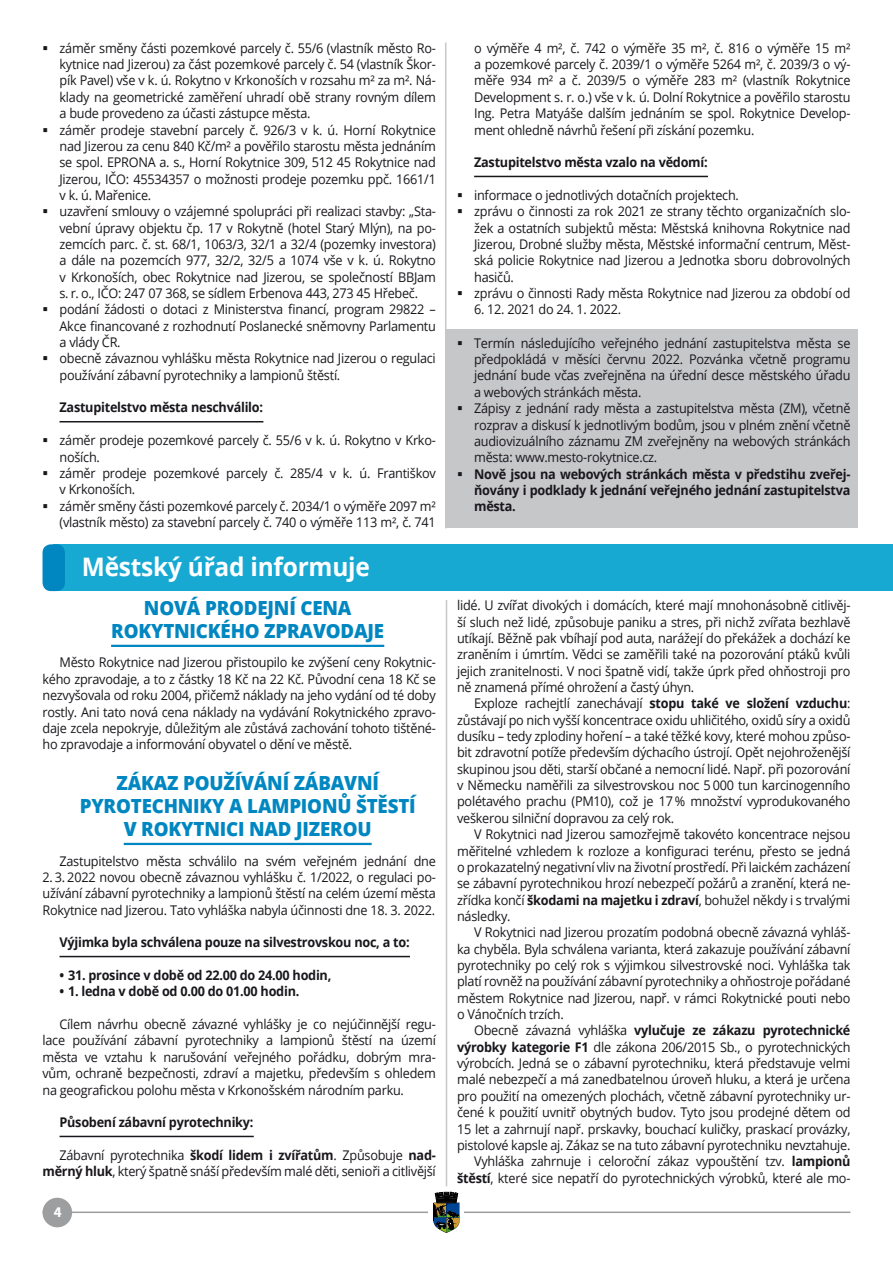
<style>
.page{position:relative;width:893px;height:1263px;background:#fff}
.page>*{position:absolute;margin:0;border:0;box-sizing:border-box;transform-origin:0 0}
.Nadpis_H1{font:700 25.5px "Open Sans";letter-spacing:-.01em;color:#fff;scale:.96 1}
.Nadpis_H2{font:800 19.5px/23.4px "Open Sans";letter-spacing:-.01em;color:#0087c1;text-align:center;scale:.96 1}
.t1{font:700 15px "Source Sans Pro";color:#fff}
.AAA_Body_Text{font:13.35px/16.4px "Open Sans";letter-spacing:-.02em;color:#1a171c;text-align:justify;scale:.95 1}
.Nadpis_H8{font:700 13.35px/16.4px "Open Sans";letter-spacing:-.02em;color:#1a171c;text-align:justify;scale:.95 1}
.s1{font-weight:700}
</style>
<div class="page">
<hr style="left:43px;top:1211px;width:807px;height:2px;background:#9d9ea0">
<div style="left:429px;top:1192px;width:35px;height:42px;background:#fff"></div>
<svg style="left:433px;top:1192px;width:27px;height:41px"></svg>
<div style="left:43px;top:1198px;width:29px;height:29px;background:#9d9ea0;border-radius:50%"></div>
<div style="left:446px;top:330px;width:412px;height:198px;background:#c6c7c9"></div>
<div style="left:54px;top:544px;width:839px;height:47px;background:#18a9d3"></div>
<div style="left:43px;top:544px;width:22px;height:47px;background:#0087c1;border-radius:9px"></div>
<hr style="left:111px;top:645px;width:273px;height:2px;background:#0087c1">
<hr style="left:124px;top:843px;width:248px;height:2px;background:#0087c1">
<hr style="left:60px;top:956px;width:350px;height:1px;background:#1a171c">
<hr style="left:60px;top:1136px;width:194px;height:1px;background:#1a171c">
<hr style="left:60px;top:421px;width:203px;height:1px;background:#1a171c">
<hr style="left:474px;top:176px;width:234px;height:1px;background:#1a171c">
<hr style="left:445px;top:43px;width:1px;height:485px;background:#c6c7c9">
<hr style="left:446px;top:600px;width:1px;height:586px;background:#c6c7c9">
<p class="AAA_Body_Text" style="left:60px;top:39px;width:398px">záměr směny části pozemkové parcely č. 55/6 (vlastník město Ro&shy;kytnice nad Jizerou) za část pozemkové parcely č. 54 (vlastník Škor&shy;pík Pavel) vše v k. ú. Rokytno v Krkonoších v rozsahu m² za m². Ná&shy;klady na geometrické zaměření uhradí obě strany rovným dílem a bude provedeno za účasti zástupce města.</p>
<p class="AAA_Body_Text" style="left:60px;top:121px;width:398px">záměr prodeje stavební parcely č. 926/3 v k. ú. Horní Rokytnice nad Jizerou za cenu 840 Kč/m² a pověřilo starostu města jednáním se spol. EPRONA a. s., Horní Rokytnice 309, 512 45 Rokytnice nad Jizerou, IČO: 45534357 o možnosti prodeje pozemku ppč. 1661/1 v k. ú. Mařenice.</p>
<p class="AAA_Body_Text" style="left:60px;top:203px;width:398px">uzavření smlouvy o vzájemné spolupráci při realizaci stavby: „Sta&shy;vební úpravy objektu čp. 17 v Rokytně (hotel Starý Mlýn), na po&shy;zemcích parc. č. st. 68/1, 1063/3, 32/1 a 32/4 (pozemky investora) a dále na pozemcích 977, 32/2, 32/5 a 1074 vše v k. ú. Rokytno v Krkonoších, obec Rokytnice nad Jizerou, se společností BBJam s. r. o., IČO: 247 07 368, se sídlem Erbenova 443, 273 45 Hřebeč.</p>
<p class="AAA_Body_Text" style="left:60px;top:301px;width:398px">podání žádosti o dotaci z Ministerstva financí, program 29822 – Akce financované z rozhodnutí Poslanecké sněmovny Parlamentu a vlády ČR.</p>
<p class="AAA_Body_Text" style="left:60px;top:350px;width:398px">obecně závaznou vyhlášku města Rokytnice nad Jizerou o regulaci používání zábavní pyrotechniky a lampionů štěstí.</p>
<p class="Nadpis_H8" style="left:60px;top:399px;width:216px">Zastupitelstvo města neschválilo:</p>
<p class="AAA_Body_Text" style="left:60px;top:432px;width:398px">záměr prodeje pozemkové parcely č. 55/6 v k. ú. Rokytno v Krko&shy;noších.</p>
<p class="AAA_Body_Text" style="left:60px;top:464px;width:398px">záměr prodeje pozemkové parcely č. 285/4 v k. ú. Františkov v Krkonoších.</p>
<p class="AAA_Body_Text" style="left:60px;top:497px;width:398px">záměr směny části pozemkové parcely č. 2034/1 o výměře 2097 m² (vlastník město) za stavební parcely č. 740 o výměře 113 m², č. 741</p>
<p class="Nadpis_H1" style="left:82px;top:548px;width:302px">Městský úřad informuje</p>
<p class="Nadpis_H2" style="left:111px;top:595px;width:286px">NOVÁ PRODEJNÍ CENA<br>ROKYTNICKÉHO ZPRAVODAJE</p>
<p class="AAA_Body_Text" style="left:43px;top:654px;width:416px;text-indent:17px">Město Rokytnice nad Jizerou přistoupilo ke zvýšení ceny Rokytnic&shy;kého zpravodaje, a to z částky 18 Kč na 22 Kč. Původní cena 18 Kč se nezvyšovala od roku 2004, přičemž náklady na jeho vydání od té doby rostly. Ani tato nová cena náklady na vydávání Rokytnického zpravo&shy;daje zcela nepokryje, důležitým ale zůstává zachování tohoto tištěné&shy;ho zpravodaje a informování obyvatel o dění ve městě.</p>
<p class="Nadpis_H2" style="left:80px;top:770px;width:352px">ZÁKAZ POUŽÍVÁNÍ ZÁBAVNÍ<br>PYROTECHNIKY A LAMPIONŮ ŠTĚSTÍ<br>V ROKYTNICI NAD JIZEROU</p>
<p class="AAA_Body_Text" style="left:60px;top:852px;width:398px">Zastupitelstvo města schválilo na svém veřejném jednání dne</p>
<p class="AAA_Body_Text" style="left:43px;top:868px;width:416px">2. 3. 2022 novou obecně závaznou vyhlášku č. 1/2022, o regulaci po&shy;užívání zábavní pyrotechniky a lampionů štěstí na celém území města Rokytnice nad Jizerou. Tato vyhláška nabyla účinnosti dne 18. 3. 2022.</p>
<p class="Nadpis_H8" style="left:60px;top:934px;width:370px">Výjimka byla schválena pouze na silvestrovskou noc, a to:</p>
<p class="Nadpis_H8" style="left:60px;top:967px;width:288px">• 31. prosince v době od 22.00 do 24.00 hodin,</p>
<p class="Nadpis_H8" style="left:60px;top:983px;width:254px">• 1. ledna v době od 0.00 do 01.00 hodin.</p>
<p class="AAA_Body_Text" style="left:43px;top:1016px;width:416px;text-indent:17px">Cílem návrhu obecně závazné vyhlášky je co nejúčinnější regu&shy;lace používání zábavní pyrotechniky a lampionů štěstí na území města ve vztahu k narušování veřejného pořádku, dobrým mra&shy;vům, ochraně bezpečnosti, zdraví a majetku, především s ohledem na geografickou polohu města v Krkonošském národním parku.</p>
<p class="Nadpis_H8" style="left:60px;top:1114px;width:206px">Působení zábavní pyrotechniky:</p>
<p class="AAA_Body_Text" style="left:43px;top:1146px;width:416px;text-align:right">Zábavní pyrotechnika <span class="s1">škodí lidem i zvířatům</span>. Způsobuje <span class="s1">nad&shy;měrný hluk</span>, který špatně snáší především malé děti, senioři a citlivější</p>
<p class="t1" style="left:54px;top:1201px;width:9px">4</p>
<p class="AAA_Body_Text" style="left:474px;top:39px;width:398px">o výměře 4 m², č. 742 o výměře 35 m², č. 816 o výměře 15 m² a pozemkové parcely č. 2039/1 o výměře 5264 m², č. 2039/3 o vý&shy;měře 934 m² a č. 2039/5 o výměře 283 m² (vlastník Rokytnice Development s. r. o.) vše v k. ú. Dolní Rokytnice a pověřilo starostu Ing. Petra Matyáše dalším jednáním se spol. Rokytnice Develop&shy;ment ohledně návrhů řešení při získání pozemku.</p>
<p class="Nadpis_H8" style="left:474px;top:154px;width:247px">Zastupitelstvo města vzalo na vědomí:</p>
<p class="AAA_Body_Text" style="left:474px;top:187px;width:280px">informace o jednotlivých dotačních projektech.</p>
<p class="AAA_Body_Text" style="left:474px;top:203px;width:398px">zprávu o činnosti za rok 2021 ze strany těchto organizačních slo&shy;žek a ostatních subjektů města: Městská knihovna Rokytnice nad Jizerou, Drobné služby města, Městské informační centrum, Měst&shy;ská policie Rokytnice nad Jizerou a Jednotka sboru dobrovolných hasičů.</p>
<p class="AAA_Body_Text" style="left:474px;top:285px;width:398px">zprávu o činnosti Rady města Rokytnice nad Jizerou za období od</p>
<p class="AAA_Body_Text" style="left:474px;top:301px;width:156px">6. 12. 2021 do 24. 1. 2022.</p>
<p class="AAA_Body_Text" style="left:474px;top:334px;width:398px">Termín následujícího veřejného jednání zastupitelstva města se předpokládá v měsíci červnu 2022. Pozvánka včetně programu jednání bude včas zveřejněna na úřední desce městského úřadu a webových stránkách města.</p>
<p class="AAA_Body_Text" style="left:474px;top:400px;width:398px">Zápisy z jednání rady města a zastupitelstva města (ZM), včetně rozprav a diskusí k jednotlivým bodům, jsou v plném znění včetně audiovizuálního záznamu ZM zveřejněny na webových stránkách města: www.mesto-rokytnice.cz.</p>
<p class="Nadpis_H8" style="left:474px;top:465px;width:398px">Nově jsou na webových stránkách města v předstihu zveřej&shy;ňovány i podklady k jednání veřejného jednání zastupitelstva města.</p>
<p class="AAA_Body_Text" style="left:457px;top:597px;width:416px">lidé. U zvířat divokých i domácích, které mají mnohonásobně citlivěj&shy;ší sluch než lidé, způsobuje paniku a stres, při nichž zvířata bezhlavě utíkají. Běžně pak vbíhají pod auta, narážejí do překážek a dochází ke zraněním i úmrtím. Vědci se zaměřili také na pozorování ptáků kvůli jejich zranitelnosti. V noci špatně vidí, takže úprk před ohňostroji pro ně znamená přímé ohrožení a častý úhyn.</p>
<p class="AAA_Body_Text" style="left:457px;top:695px;width:416px;text-indent:17px">Exploze rachejtlí zanechávají <span class="s1">stopu také ve složení vzduchu</span>: zůstávají po nich vyšší koncentrace oxidu uhličitého, oxidů síry a oxidů dusíku – tedy zplodiny hoření – a také těžké kovy, které mohou způso&shy;bit zdravotní potíže především dýchacího ústrojí. Opět nejohroženější skupinou jsou děti, starší občané a nemocní lidé. Např. při pozorování v Německu naměřili za silvestrovskou noc 5 000 tun karcinogenního polétavého prachu (PM10), což je 17 % množství vyprodukovaného veškerou silniční dopravou za celý rok.</p>
<p class="AAA_Body_Text" style="left:457px;top:826px;width:416px;text-indent:17px">V Rokytnici nad Jizerou samozřejmě takovéto koncentrace nejsou měřitelné vzhledem k rozloze a konfiguraci terénu, přesto se jedná o prokazatelný negativní vliv na životní prostředí. Při laickém zacházení se zábavní pyrotechnikou hrozí nebezpečí požárů a zranění, která ne&shy;zřídka končí <span class="s1">škodami na majetku i zdraví</span>, bohužel někdy i s trvalými následky.</p>
<p class="AAA_Body_Text" style="left:457px;top:924px;width:416px;text-indent:17px">V Rokytnici nad Jizerou prozatím podobná obecně závazná vyhláš&shy;ka chyběla. Byla schválena varianta, která zakazuje používání zábavní pyrotechniky po celý rok s výjimkou silvestrovské noci. Vyhláška tak platí rovněž na používání zábavní pyrotechniky a ohňostroje pořádané městem Rokytnice nad Jizerou, např. v rámci Rokytnické pouti nebo o Vánočních trzích.</p>
<p class="AAA_Body_Text" style="left:457px;top:1022px;width:416px;text-indent:17px">Obecně závazná vyhláška <span class="s1">vylučuje ze zákazu pyrotechnické výrobky kategorie F1</span> dle zákona 206/2015 Sb., o pyrotechnických výrobcích. Jedná se o zábavní pyrotechniku, která představuje velmi malé nebezpečí a má zanedbatelnou úroveň hluku, a která je určena pro použití na omezených plochách, včetně zábavní pyrotechniky ur&shy;čené k použití uvnitř obytných budov. Tyto jsou prodejné dětem od 15 let a zahrnují např. prskavky, bouchací kuličky, praskací provázky, pistolové kapsle aj. Zákaz se na tuto zábavní pyrotechniku nevztahuje.</p>
<p class="AAA_Body_Text" style="left:457px;top:1153px;width:416px;text-align:right">Vyhláška zahrnuje i celoroční zákaz vypouštění tzv. <span class="s1">lampionů štěstí</span>, které sice nepatří do pyrotechnických výrobků, které ale mo-</p>
</div>
